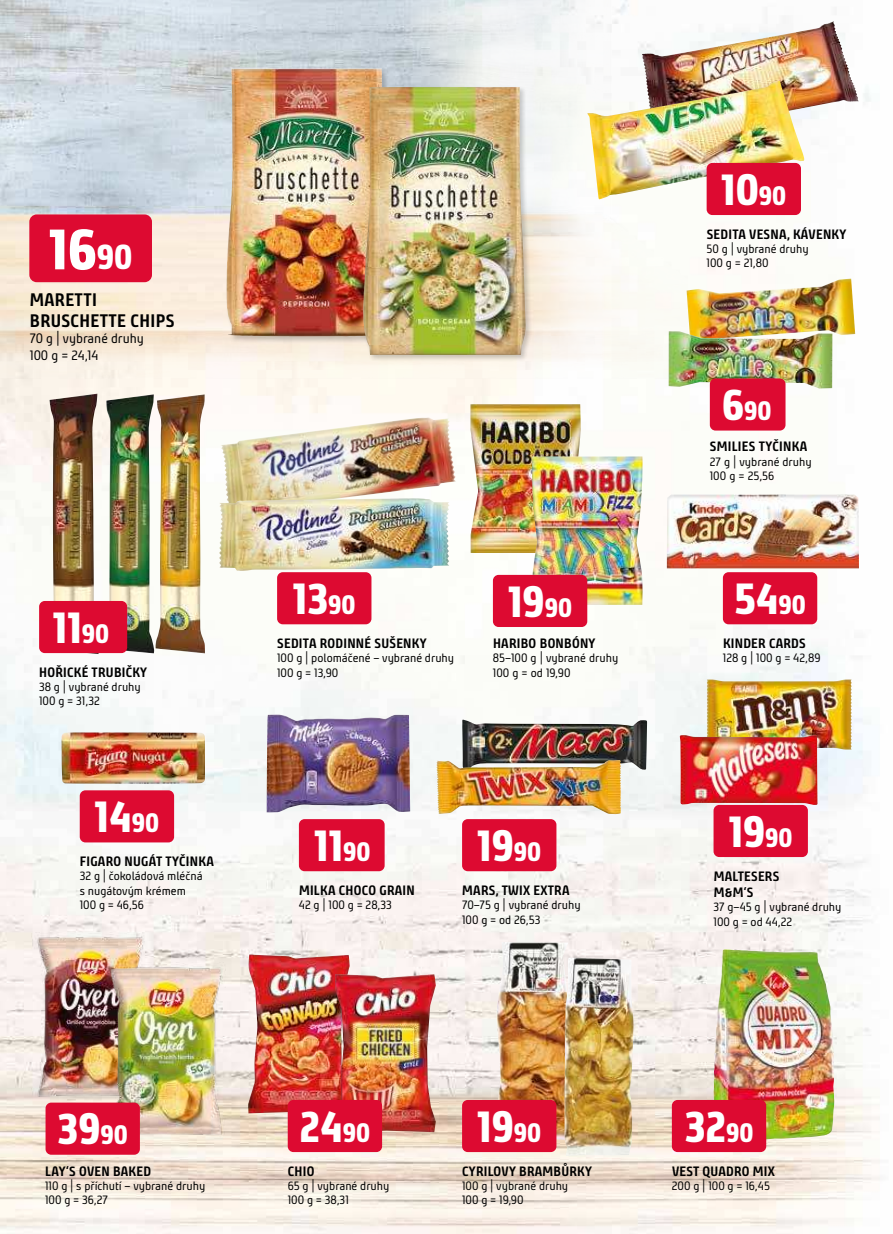
<style>
.page{position:relative;width:893px;height:1234px;background:#fff}
.page>*{position:absolute;margin:0;border:0;box-sizing:border-box;transform-origin:0 0}
.t1{font:800 57px "Bunday Clean";color:#fff}
.t2{font:800 43.35px "Bunday Clean";color:#fff}
.t3{font:800 26.25px "Bunday Clean";color:#fff}
.t4{font:700 18px/21.6px "Bunday Clean";letter-spacing:.02em;color:#000}
.t5{font:700 13.5px/16.2px "Bunday Clean";letter-spacing:.02em;color:#000}
.t6{font:13.5px/16.2px "Bunday Clean";color:#000}
.t7{font:12px/14.4px "Bunday Clean";color:#000}
.s1{font-size:34.2px}
.s2{font-size:26.25px}
.s3{font-size:43.35px}
</style>
<div class="page">
<img style="left:0;top:21px;width:880px;height:1212px">
<img style="left:0;top:0;width:688px;height:401px">
<img style="left:62px;top:732px;width:143px;height:51px">
<img style="left:49px;top:393px;width:50px;height:261px">
<img style="left:105px;top:394px;width:49px;height:259px">
<img style="left:156px;top:394px;width:49px;height:259px">
<img style="left:267px;top:714px;width:143px;height:98px">
<img style="left:220px;top:417px;width:236px;height:93px">
<img style="left:218px;top:498px;width:232px;height:72px">
<img style="left:248px;top:954px;width:102px;height:160px">
<img style="left:334px;top:973px;width:102px;height:159px">
<img style="left:462px;top:719px;width:185px;height:50px">
<img style="left:436px;top:759px;width:185px;height:55px">
<img style="left:642px;top:22px;width:189px;height:118px">
<img style="left:586px;top:81px;width:218px;height:120px">
<img style="left:497px;top:941px;width:75px;height:199px">
<img style="left:564px;top:957px;width:70px;height:198px">
<img style="left:470px;top:404px;width:111px;height:149px">
<img style="left:532px;top:456px;width:111px;height:148px">
<div style="left:225px;top:67px;width:170px;height:276px;background:#000;opacity:.2"></div>
<img style="left:226px;top:69px;width:162px;height:267px">
<div style="left:362px;top:85px;width:171px;height:277px;background:#000;opacity:.2"></div>
<img style="left:362px;top:87px;width:164px;height:268px">
<img style="left:687px;top:278px;width:168px;height:67px">
<img style="left:669px;top:331px;width:163px;height:57px">
<img style="left:707px;top:679px;width:145px;height:70px">
<img style="left:679px;top:734px;width:139px;height:70px">
<img style="left:667px;top:494px;width:192px;height:74px">
<img style="left:713px;top:949px;width:121px;height:193px">
<div style="left:493px;top:574px;width:94px;height:53px;background:#dd0a31;border-radius:6px"></div>
<div style="left:710px;top:378px;width:75px;height:52px;background:#dd0a31;border-radius:6px"></div>
<div style="left:39px;top:601px;width:88px;height:52px;background:#dd0a31;border-radius:6px"></div>
<div style="left:80px;top:790px;width:94px;height:52px;background:#dd0a31;border-radius:6px"></div>
<div style="left:277px;top:572px;width:94px;height:52px;background:#dd0a31;border-radius:6px"></div>
<div style="left:299px;top:819px;width:86px;height:52px;background:#dd0a31;border-radius:6px"></div>
<div style="left:288px;top:1099px;width:94px;height:52px;background:#dd0a31;border-radius:6px"></div>
<div style="left:707px;top:163px;width:94px;height:52px;background:#dd0a31;border-radius:6px"></div>
<div style="left:462px;top:819px;width:94px;height:52px;background:#dd0a31;border-radius:6px"></div>
<div style="left:462px;top:1099px;width:94px;height:52px;background:#dd0a31;border-radius:6px"></div>
<div style="left:723px;top:572px;width:94px;height:52px;background:#dd0a31;border-radius:6px"></div>
<div style="left:713px;top:804px;width:95px;height:52px;background:#dd0a31;border-radius:6px"></div>
<div style="left:672px;top:1099px;width:94px;height:52px;background:#dd0a31;border-radius:6px"></div>
<div style="left:29px;top:214px;width:123px;height:68px;background:#dd0a31;border-radius:7px"></div>
<img style="left:31px;top:932px;width:119px;height:167px">
<img style="left:107px;top:962px;width:118px;height:175px">
<div style="left:46px;top:1102px;width:94px;height:52px;background:#dd0a31;border-radius:6px"></div>
<h1 class="t1" style="left:49px;top:228px;width:85px">16<span class="s1">90</span></h1>
<h3 class="t4" style="left:30px;top:288px;width:146px">MARETTI<br>BRUSCHETTE CHIPS</h3>
<p class="t6" style="left:30px;top:330px;width:116px">70 g | vybrané druhy<br>100 g = 24,14</p>
<h2 class="t2" style="left:53px;top:611px;width:58px">11<span class="s2">90</span></h2>
<p class="t5" style="left:39px;top:663px;width:109px">HOŘICKÉ TRUBIČKY</p>
<p class="t7" style="left:39px;top:679px;width:103px">38 g | vybrané druhy<br>100 g = 31,32</p>
<h2 class="t2" style="left:95px;top:800px;width:66px">14<span class="s2">90</span></h2>
<p class="t5" style="left:80px;top:852px;width:136px">FIGARO NUGÁT TYČINKA</p>
<p class="t7" style="left:80px;top:868px;width:124px">32 g | čokoládová mléčná s nugátovým krémem<br>100 g = 46,56</p>
<h2 class="t2" style="left:293px;top:582px;width:64px">13<span class="s2">90</span></h2>
<p class="t5" style="left:277px;top:634px;width:151px">SEDITA RODINNÉ SUŠENKY</p>
<p class="t7" style="left:277px;top:650px;width:179px">100 g | polomáčené – vybrané druhy<br>100 g = 13,90</p>
<h2 class="t2" style="left:508px;top:585px;width:65px">19<span class="s2">90</span></h2>
<p class="t5" style="left:493px;top:634px;width:104px">HARIBO BONBÓNY</p>
<p class="t7" style="left:493px;top:650px;width:127px">85–100 g | vybrané druhy<br>100 g = od 19,90</p>
<h2 class="t2" style="left:314px;top:829px;width:58px">11<span class="s2">90</span></h2>
<p class="t5" style="left:299px;top:881px;width:117px">MILKA CHOCO GRAIN</p>
<p class="t7" style="left:299px;top:897px;width:95px">42 g | 100 g = 28,33</p>
<h2 class="t2" style="left:477px;top:829px;width:65px">19<span class="s2">90</span></h2>
<p class="t5" style="left:462px;top:881px;width:109px">MARS, TWIX EXTRA</p>
<p class="t7" style="left:462px;top:897px;width:120px">70–75 g | vybrané druhy<br>100 g = od 26,53</p>
<h2 class="t2" style="left:721px;top:174px;width:67px">10<span class="s2">90</span></h2>
<p class="t5" style="left:707px;top:225px;width:141px">SEDITA VESNA, KÁVENKY</p>
<p class="t7" style="left:707px;top:241px;width:104px">50 g | vybrané druhy<br>100 g = 21,80</p>
<h3 class="t3" style="left:722px;top:401px;width:51px"><span class="s3">6</span>90</h3>
<p class="t5" style="left:710px;top:438px;width:99px">SMILIES TYČINKA</p>
<p class="t7" style="left:710px;top:454px;width:103px">27 g | vybrané druhy<br>100 g = 25,56</p>
<h2 class="t2" style="left:734px;top:582px;width:73px">54<span class="s2">90</span></h2>
<p class="t5" style="left:723px;top:634px;width:84px">KINDER CARDS</p>
<p class="t7" style="left:723px;top:650px;width:99px">128 g | 100 g = 42,89</p>
<h2 class="t2" style="left:729px;top:815px;width:65px">19<span class="s2">90</span></h2>
<p class="t5" style="left:714px;top:867px;width:67px">MALTESERS<br>M&amp;M‘S</p>
<p class="t7" style="left:713px;top:899px;width:129px">37 g–45 g | vybrané druhy<br>100 g = od 44,22</p>
<h2 class="t2" style="left:58px;top:1112px;width:72px">39<span class="s2">90</span></h2>
<p class="t5" style="left:45px;top:1162px;width:107px">LAY‘S OVEN BAKED</p>
<p class="t7" style="left:45px;top:1178px;width:162px">110 g | s příchutí – vybrané druhy<br>100 g = 36,27</p>
<h2 class="t2" style="left:300px;top:1110px;width:72px">24<span class="s2">90</span></h2>
<p class="t5" style="left:288px;top:1162px;width:28px">CHIO</p>
<p class="t7" style="left:288px;top:1178px;width:103px">65 g | vybrané druhy<br>100 g = 38,31</p>
<h2 class="t2" style="left:477px;top:1110px;width:65px">19<span class="s2">90</span></h2>
<p class="t5" style="left:462px;top:1162px;width:131px">CYRILOVY BRAMBŮRKY</p>
<p class="t7" style="left:462px;top:1178px;width:108px">100 g | vybrané druhy<br>100 g = 19,90</p>
<h2 class="t2" style="left:685px;top:1110px;width:70px">32<span class="s2">90</span></h2>
<p class="t5" style="left:672px;top:1162px;width:104px">VEST QUADRO MIX</p>
<p class="t7" style="left:672px;top:1178px;width:100px">200 g | 100 g = 16,45</p>
</div>
